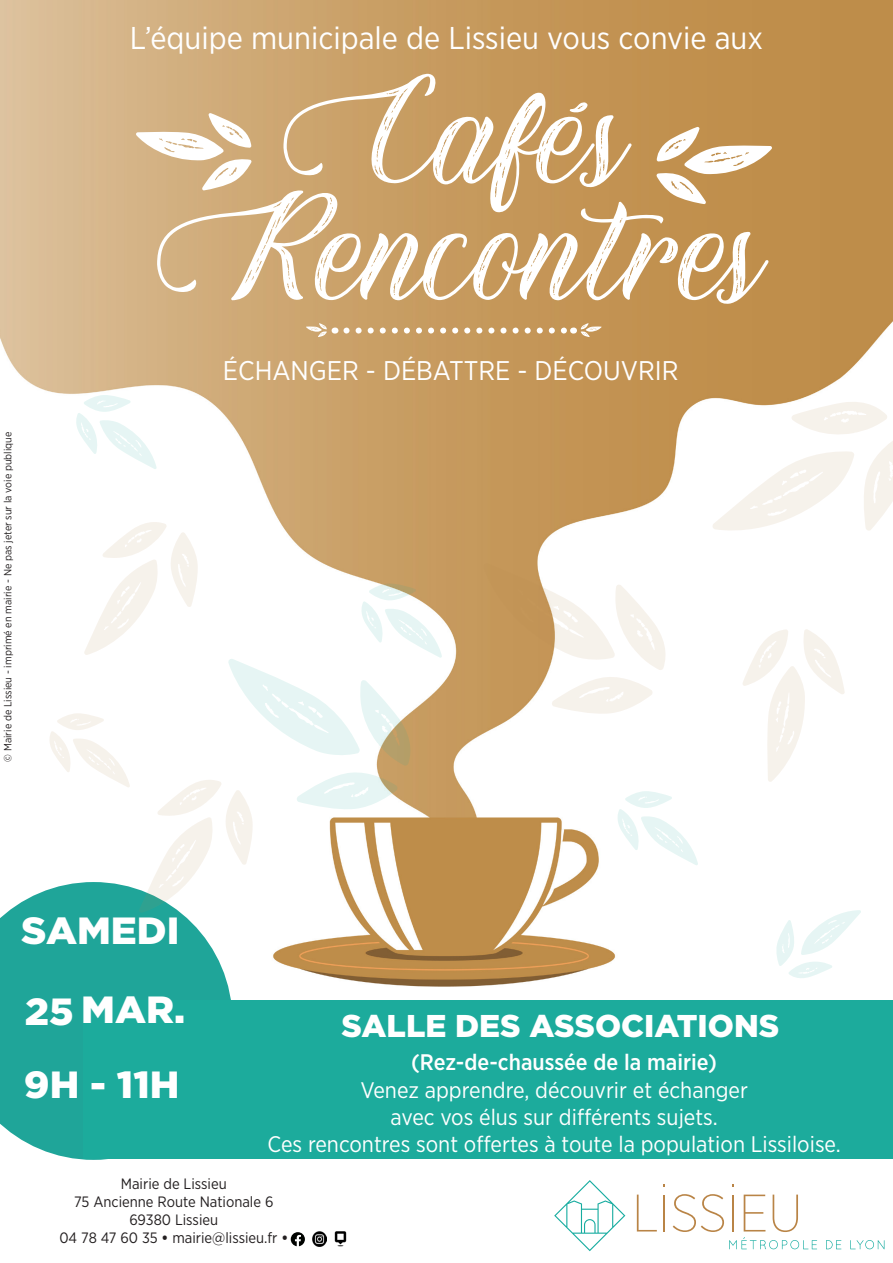
<style>
.page{position:relative;width:893px;height:1263px;background:#fff}
.page>*{position:absolute;margin:0;border:0;box-sizing:border-box;transform-origin:0 0}
.t1{font:280.5px "Honey Florist Personal Use";color:#fff}
.t2{font:165px "Honey Florist Personal Use";color:#fff}
.t3{font:50.55px "Honey Florist Personal Use";color:#fff}
.t4{font:900 37.8px "Gotham";color:#fff}
.t5{font:31.5px "Gotham Narrow";color:#fff}
.t6{font:900 31.5px "Gotham";color:#fff}
.t7{font:27px "Gotham Narrow";color:#fff}
.t8{font:22.5px "Gotham Narrow";color:#fff}
.t9{font:500 22.5px "Gotham Narrow";color:#fff}
.t10{font:15px "Gotham Narrow";color:#231f20}
.t11{font:10.5px "Gotham Narrow";color:#231f20}
.s1{font-weight:700}
</style>
<div class="page">
<img style="left:0;top:0;width:893px;height:1001px">
<svg style="left:826px;top:1240px;width:15px;height:9px"></svg>
<svg style="left:850px;top:1240px;width:34px;height:9px"></svg>
<svg style="left:637px;top:1194px;width:20px;height:37px"></svg>
<hr style="left:663px;top:1194px;width:2px;height:37px;background:#b98446">
<svg style="left:673px;top:1194px;width:144px;height:55px"></svg>
<svg style="left:554px;top:1180px;width:71px;height:71px"></svg>
<svg style="left:0;top:882px;width:232px;height:278px;background:#31aca1"></svg>
<div style="left:83px;top:1001px;width:810px;height:158px;background:#1cab9c"></div>
<svg style="left:291px;top:1232px;width:14px;height:14px"></svg>
<img style="left:312px;top:1232px;width:15px;height:14px">
<img style="left:334px;top:1231px;width:13px;height:16px">
<svg style="left:346px;top:328px;width:221px;height:6px"></svg>
<svg style="left:581px;top:323px;width:21px;height:14px"></svg>
<svg style="left:187px;top:672px;width:246px;height:165px"></svg>
<svg style="left:115px;top:762px;width:159px;height:183px"></svg>
<svg style="left:64px;top:381px;width:401px;height:291px"></svg>
<svg style="left:761px;top:879px;width:113px;height:114px"></svg>
<svg style="left:605px;top:777px;width:116px;height:103px"></svg>
<p class="t11" style="left:1px;top:761px;width:331px;rotate:-90deg">© Mairie de Lissieu - imprimé en mairie - Ne pas jeter sur la voie publique</p>
<p class="t5" style="left:130px;top:19px;width:635px">L’équipe municipale de Lissieu vous convie aux</p>
<p class="t2" style="left:281px;top:58px;width:336px">Cafés</p>
<p class="t1" style="left:133px;top:8px;width:123px">(</p>
<p class="t1" style="left:654px;top:8px;width:122px">)</p>
<p class="t2" style="left:155px;top:175px;width:600px">Rencontres</p>
<p class="t3" style="left:305px;top:304px;width:23px">(</p>
<p class="t7" style="left:223px;top:354px;width:457px">ÉCHANGER - DÉBATTRE - DÉCOUVRIR</p>
<p class="t4" style="left:21px;top:908px;width:160px">SAMEDI</p>
<p class="t4" style="left:25px;top:990px;width:50px">25</p>
<p class="t4" style="left:81px;top:988px;width:105px">MAR.</p>
<p class="t6" style="left:341px;top:1007px;width:439px">SALLE DES ASSOCIATIONS</p>
<p class="t9" style="left:411px;top:1047px;width:307px">(Rez-de-chaussée de la mairie)</p>
<p class="t4" style="left:24px;top:1063px;width:157px">9H - 11H</p>
<p class="t8" style="left:360px;top:1076px;width:389px">Venez apprendre, découvrir et échanger</p>
<p class="t8" style="left:391px;top:1103px;width:329px">avec vos élus sur différents sujets.</p>
<p class="t8" style="left:267px;top:1130px;width:575px">Ces rencontres sont offertes à toute la population Lissiloise.</p>
<p class="t10" style="left:121px;top:1174px;width:107px">Mairie de Lissieu</p>
<p class="t10" style="left:74px;top:1192px;width:201px">75 Ancienne Route Nationale 6</p>
<p class="t10" style="left:129px;top:1210px;width:90px">69380 Lissieu</p>
<p class="t10" style="left:59px;top:1228px;width:230px">04 78 47 60 35 <span class="s1">•</span> mairie@lissieu.fr <span class="s1">•</span></p>
</div>
